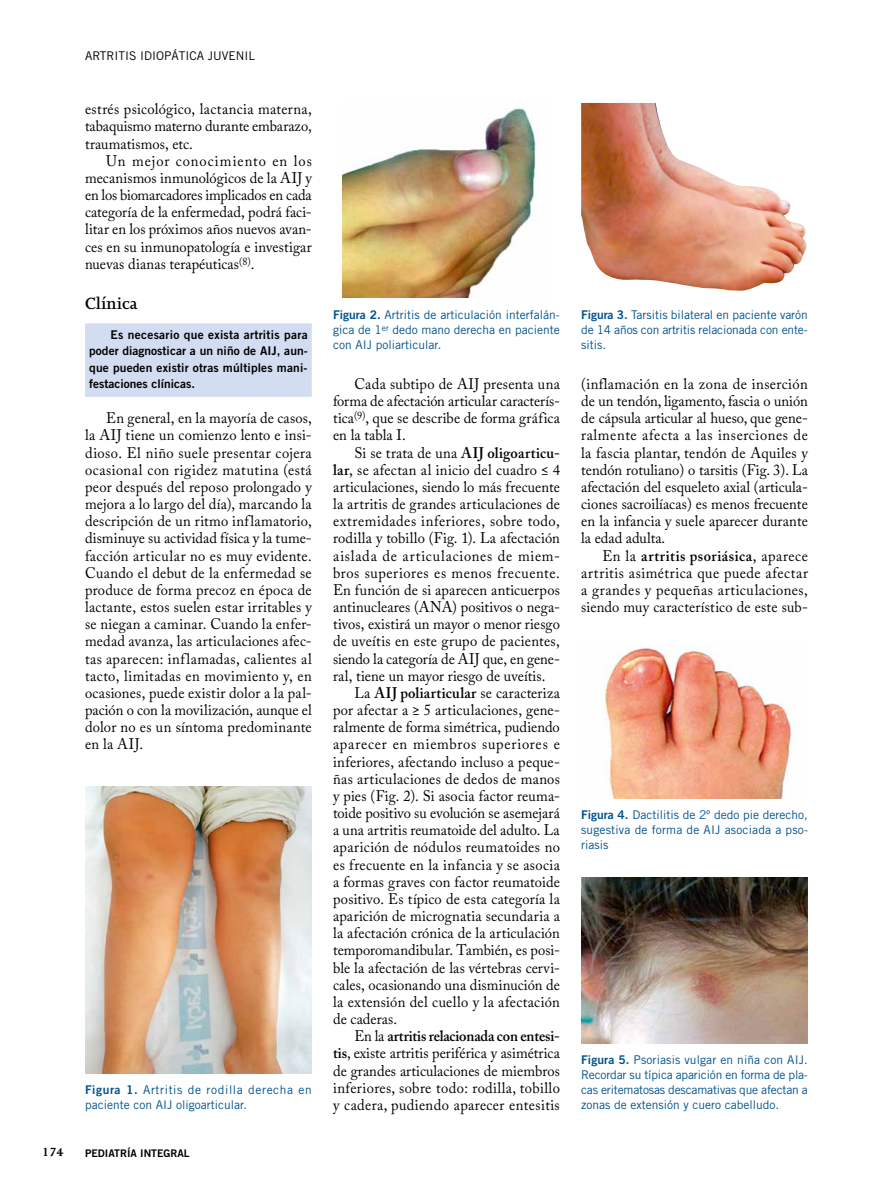
<style>
.page{position:relative;width:893px;height:1191px;background:#fff}
.page>*{position:absolute;margin:0;border:0;box-sizing:border-box;transform-origin:0 0}
.t1{font:600 18.75px "Joanna MT Std";color:#000}
.t2{font:15.3px/17.1px "Adobe Caslon Pro";letter-spacing:.01em;color:#000;text-align:justify;scale:.95 1}
.t3{font:15.3px "Adobe Caslon Pro";letter-spacing:.035em;color:#000;scale:.95 1}
.t4{font:15.3px "Adobe Caslon Pro";letter-spacing:-.01em;color:#000;scale:.95 1}
.t5{font:600 15.3px "Adobe Caslon Pro";color:#000;scale:.95 1}
.t6{font:15.3px "Adobe Caslon Pro";letter-spacing:.04em;color:#000;scale:.95 1}
.t7{font:600 15.3px "Adobe Caslon Pro";letter-spacing:.03em;color:#000;scale:.95 1}
.t8{font:15.3px "Adobe Caslon Pro";letter-spacing:.055em;color:#000;scale:.95 1}
.t9{font:600 15.3px "Adobe Caslon Pro";letter-spacing:.025em;color:#000;scale:.95 1}
.t10{font:15.3px "Adobe Caslon Pro";letter-spacing:.05em;color:#000;scale:.95 1}
.t11{font:700 13.5px "Joanna MT Std";color:#000}
.t12{font:12px/15px "Trade Gothic";color:#00528d;text-align:justify}
.t13{font:12px/16.5px "Trade Gothic Bold Two";letter-spacing:.01em;color:#000;text-align:justify}
.t14{font:12px "Trade Gothic";color:#000}
.t15{font:10.5px "Trade Gothic Bold Two";color:#000}
.s1{font-family:"Trade Gothic Bold Two"}
.s2{font-weight:400}
.s3{font-weight:600}
</style>
<div class="page">
<div style="left:85px;top:323px;width:227px;height:74px;background:#d3ddf2"></div>
<img style="left:85px;top:787px;width:227px;height:286px">
<img style="left:342px;top:107px;width:195px;height:190px">
<img style="left:581px;top:103px;width:226px;height:188px">
<img style="left:604px;top:644px;width:192px;height:154px">
<img style="left:581px;top:878px;width:227px;height:165px">
<p class="t14" style="left:85px;top:49px;width:172px">Artritis idiopática juvenil</p>
<p class="t2" style="left:85px;top:100px;width:240px">estrés psicológico, lactancia materna, tabaquismo materno durante embarazo, traumatismos, etc.</p>
<p class="t2" style="left:85px;top:152px;width:240px;text-indent:21px">Un mejor conocimiento en los mecanismos inmunológicos de la AIJ y en los biomarcadores implicados en cada categoría de la enfermedad, podrá faci&shy;litar en los próximos años nuevos avan&shy;ces en su inmunopatología e investigar nuevas dianas terapéuticas<sup>(8)</sup>.</p>
<p class="t1" style="left:85px;top:293px;width:54px">Clínica</p>
<p class="t13" style="left:89px;top:326px;width:220px;text-indent:21px">Es necesario que exista artritis para poder diagnosticar a un niño de AIJ, aun&shy;que pueden existir otras múltiples mani&shy;festaciones clínicas.</p>
<p class="t2" style="left:85px;top:409px;width:240px;text-indent:21px">En general, en la mayoría de casos, la AIJ tiene un comienzo lento e insi&shy;dioso. El niño suele presentar cojera ocasional con rigidez matutina (está peor después del reposo prolongado y mejora a lo largo del día), marcando la descripción de un ritmo inflamatorio, disminuye su actividad física y la tume&shy;facción articular no es muy evidente.<br>Cuando el debut de la enfermedad se produce de forma precoz en época de lactante, estos suelen estar irritables y se niegan a caminar. Cuando la enfer&shy;medad avanza, las articulaciones afec&shy;tas aparecen: inflamadas, calientes al tacto, limitadas en movimiento y, en ocasiones, puede existir dolor a la pal&shy;pación o con la movilización, aunque el dolor no es un síntoma predominante en la AIJ.</p>
<p class="t12" style="left:85px;top:1081px;width:228px"><span class="s1">Figura 1.</span> Artritis de rodilla derecha en paciente con AIJ oligoarticular.</p>
<p class="t11" style="left:42px;top:1144px;width:23px">174</p>
<p class="t15" style="left:85px;top:1146px;width:106px">PEDIATRÍA INTEGRAL</p>
<p class="t12" style="left:333px;top:307px;width:228px"><span class="s1">Figura 2.</span> Artritis de articulación interfalán&shy;gica de 1<sup>er</sup> dedo mano derecha en paciente con AIJ poliarticular.</p>
<p class="t12" style="left:581px;top:307px;width:228px"><span class="s1">Figura 3.</span> Tarsitis bilateral en paciente varón de 14 años con artritis relacionada con ente&shy;sitis.</p>
<p class="t2" style="left:333px;top:375px;width:240px;text-indent:21px">Cada subtipo de AIJ presenta una forma de afectación articular caracterís&shy;tica<sup>(9)</sup>, que se describe de forma gráfica en la tabla I.</p>
<p class="t9" style="left:354px;top:443px;width:218px"><span class="s2">Si se trata de una</span> AIJ oligoarticu-</p>
<p class="t2" style="left:333px;top:461px;width:240px"><span class="s3">lar</span>, se afectan al inicio del cuadro ≤ 4</p>
<p class="t2" style="left:333px;top:478px;width:240px">articulaciones, siendo lo más frecuente</p>
<p class="t2" style="left:333px;top:495px;width:240px">la artritis de grandes articulaciones de</p>
<p class="t3" style="left:333px;top:512px;width:240px">extremidades inferiores, sobre todo,</p>
<p class="t2" style="left:333px;top:529px;width:240px">rodilla y tobillo (Fig. 1). La afectación</p>
<p class="t8" style="left:333px;top:546px;width:240px">aislada de articulaciones de miem-</p>
<p class="t6" style="left:333px;top:563px;width:240px">bros superiores es menos frecuente.</p>
<p class="t2" style="left:333px;top:581px;width:240px">En función de si aparecen anticuerpos</p>
<p class="t2" style="left:333px;top:598px;width:240px">antinucleares (ANA) positivos o nega-</p>
<p class="t2" style="left:333px;top:615px;width:240px">tivos, existirá un mayor o menor riesgo</p>
<p class="t2" style="left:333px;top:632px;width:240px">de uveítis en este grupo de pacientes,</p>
<p class="t4" style="left:333px;top:649px;width:240px">siendo la categoría de AIJ que, en gene-</p>
<p class="t2" style="left:333px;top:667px;width:225px">ral, tiene un mayor riesgo de uveítis.</p>
<p class="t7" style="left:354px;top:683px;width:218px"><span class="s2">La</span> AIJ poliarticular <span class="s2">se caracteriza</span></p>
<p class="t2" style="left:333px;top:701px;width:240px">por afectar a ≥ 5 articulaciones, gene-</p>
<p class="t2" style="left:333px;top:718px;width:240px">ralmente de forma simétrica, pudiendo</p>
<p class="t10" style="left:333px;top:735px;width:240px">aparecer en miembros superiores e</p>
<p class="t2" style="left:333px;top:752px;width:240px">inferiores, afectando incluso a peque-</p>
<p class="t2" style="left:333px;top:770px;width:240px">ñas articulaciones de dedos de manos</p>
<p class="t2" style="left:333px;top:787px;width:240px">y pies (Fig. 2). Si asocia factor reuma-</p>
<p class="t2" style="left:333px;top:804px;width:240px">toide positivo su evolución se asemejará</p>
<p class="t2" style="left:333px;top:821px;width:240px">a una artritis reumatoide del adulto. La</p>
<p class="t2" style="left:333px;top:838px;width:240px">aparición de nódulos reumatoides no</p>
<p class="t2" style="left:333px;top:855px;width:240px">es frecuente en la infancia y se asocia</p>
<p class="t2" style="left:333px;top:873px;width:240px">a formas graves con factor reumatoide</p>
<p class="t2" style="left:333px;top:890px;width:240px">positivo. Es típico de esta categoría la</p>
<p class="t2" style="left:333px;top:907px;width:240px">aparición de micrognatia secundaria a</p>
<p class="t2" style="left:333px;top:924px;width:240px">la afectación crónica de la articulación</p>
<p class="t2" style="left:333px;top:941px;width:240px">temporomandibular. También, es posi-</p>
<p class="t2" style="left:333px;top:958px;width:240px">ble la afectación de las vértebras cervi-</p>
<p class="t2" style="left:333px;top:976px;width:240px">cales, ocasionando una disminución de</p>
<p class="t2" style="left:333px;top:993px;width:240px">la extensión del cuello y la afectación</p>
<p class="t2" style="left:333px;top:1010px;width:69px">de caderas.</p>
<p class="t5" style="left:354px;top:1027px;width:218px"><span class="s2">En la</span> artritis relacionada con entesi-</p>
<p class="t2" style="left:333px;top:1044px;width:240px"><span class="s3">tis</span>, existe artritis periférica y asimétrica</p>
<p class="t2" style="left:333px;top:1061px;width:240px">de grandes articulaciones de miembros</p>
<p class="t2" style="left:333px;top:1079px;width:240px">inferiores, sobre todo: rodilla, tobillo</p>
<p class="t2" style="left:333px;top:1096px;width:240px">y cadera, pudiendo aparecer entesitis</p>
<p class="t2" style="left:581px;top:375px;width:240px">(inflamación en la zona de inserción de un tendón, ligamento, fascia o unión de cápsula articular al hueso, que gene&shy;ralmente afecta a las inserciones de la fascia plantar, tendón de Aquiles y tendón rotuliano) o tarsitis (Fig. 3). La afectación del esqueleto axial (articula&shy;ciones sacroilíacas) es menos frecuente en la infancia y suele aparecer durante la edad adulta.</p>
<p class="t2" style="left:581px;top:547px;width:240px;text-indent:21px">En la <span class="s3">artritis psoriásica</span>, aparece artritis asimétrica que puede afectar a grandes y pequeñas articulaciones, siendo muy característico de este sub-</p>
<p class="t12" style="left:581px;top:807px;width:228px"><span class="s1">Figura 4.</span> Dactilitis de 2º dedo pie derecho, sugestiva de forma de AIJ asociada a pso&shy;riasis</p>
<p class="t12" style="left:581px;top:1052px;width:228px"><span class="s1">Figura 5.</span> Psoriasis vulgar en niña con AIJ.<br>Recordar su típica aparición en forma de pla&shy;cas eritematosas descamativas que afectan a zonas de extensión y cuero cabelludo.</p>
</div>
